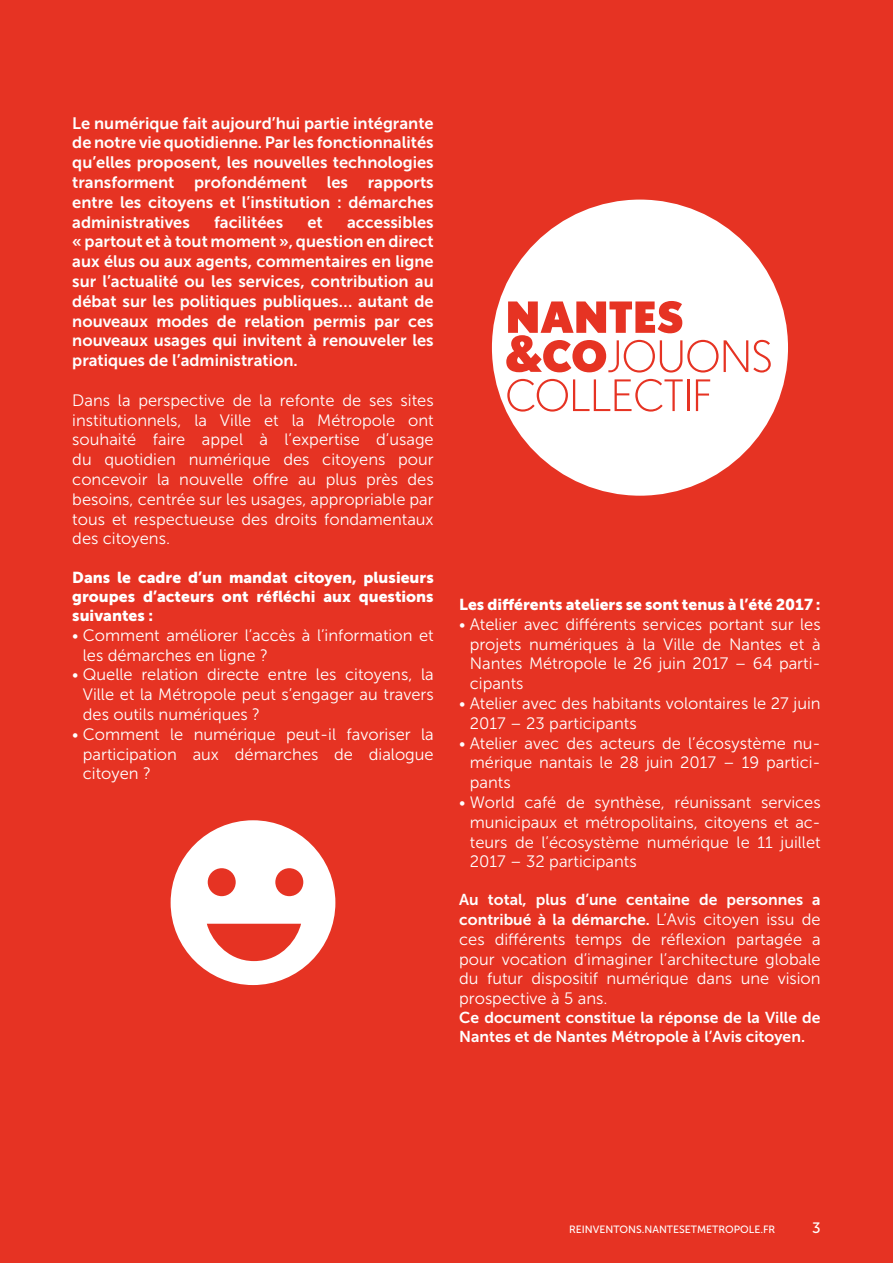
<style>
.page{position:relative;width:893px;height:1263px;background:#e63323}
.page>*{position:absolute;margin:0;border:0;box-sizing:border-box;transform-origin:0 0}
.t1{font:16.5px/19.8px "Museo Sans 300";color:#fff;text-align:justify}
.t2{font:16.5px/19.8px "Museo Sans 700";color:#fff;text-align:justify}
.t3{font:15.75px/19.8px "Museo Sans 700";color:#fff}
.t4{font:15.75px/18.9px "Museo Sans 900";color:#fff;text-align:justify}
.t5{font:15px "Museo Sans 500";color:#fff}
.t6{font:10.5px "Museo Sans 500";color:#fff}
.s1{font-size:15.75px}
.s2{font-family:"Museo Sans 300";font-size:16.5px}
</style>
<div class="page">
<div style="left:492px;top:200px;width:296px;height:296px;background:#fff;border-radius:50%"></div>
<svg style="left:506px;top:301px;width:212px;height:72px"></svg>
<svg style="left:724px;top:340px;width:47px;height:33px"></svg>
<svg style="left:507px;top:379px;width:176px;height:33px"></svg>
<hr style="left:687px;top:379px;width:2px;height:32px;background:#e63323">
<svg style="left:696px;top:379px;width:14px;height:32px"></svg>
<svg style="left:171px;top:820px;width:164px;height:165px"></svg>
<p class="t2" style="left:72px;top:113px;width:363px">Le numérique fait aujourd’hui partie intégrante de notre vie quotidienne. Par les fonctionnalités qu’elles proposent, les nouvelles technologies transforment profondément les rapports entre les citoyens et l’institution : démarches administratives</p>
<p class="t2" style="left:214px;top:212px;width:70px">facilitées</p>
<p class="t2" style="left:307px;top:212px;width:17px">et</p>
<p class="t2" style="left:72px;top:212px;width:363px;text-indent:275px">accessibles « partout et à tout moment », question en direct aux élus ou aux agents, commentaires en ligne sur l’actualité ou les services, contribution au débat sur les politiques publiques… autant de nouveaux modes de relation permis par ces nouveaux usages qui invitent à renouveler les pratiques de l’administration.</p>
<p class="t1" style="left:72px;top:390px;width:363px">Dans la perspective de la refonte de ses sites institutionnels, la Ville et la Métropole ont souhaité faire appel à l’expertise d’usage du quotidien numérique des citoyens pour concevoir la nouvelle offre au plus près des besoins, centrée sur les usages, appropriable par tous et respectueuse des droits fondamentaux des citoyens.</p>
<p class="t4" style="left:72px;top:568px;width:363px">Dans le cadre d’un mandat citoyen, plusieurs groupes d’acteurs ont réfléchi aux questions suivantes :</p>
<p class="t1" style="left:83px;top:625px;width:352px;text-indent:-11px"><span class="s1">•</span> Comment améliorer l’accès à l’information et les démarches en ligne ?</p>
<p class="t1" style="left:83px;top:665px;width:352px;text-indent:-11px"><span class="s1">•</span> Quelle relation directe entre les citoyens, la Ville et la Métropole peut s’engager au travers des outils numériques ?</p>
<p class="t1" style="left:83px;top:724px;width:352px;text-indent:-11px"><span class="s1">•</span> Comment le numérique peut-il favoriser la participation aux démarches de dialogue citoyen ?</p>
<p class="t4" style="left:459px;top:595px;width:363px">Les différents ateliers se sont tenus à l’été 2017 :</p>
<p class="t1" style="left:470px;top:614px;width:352px;text-indent:-11px"><span class="s1">•</span> Atelier avec différents services portant sur les projets numériques à la Ville de Nantes et à Nantes Métropole le 26 juin 2017 – 64 parti&shy;cipants</p>
<p class="t1" style="left:470px;top:693px;width:352px;text-indent:-11px"><span class="s1">•</span> Atelier avec des habitants volontaires le 27 juin<br>2017 – 23 participants</p>
<p class="t1" style="left:470px;top:733px;width:352px;text-indent:-11px"><span class="s1">•</span> Atelier avec des acteurs de l’écosystème nu&shy;mérique nantais le 28 juin 2017 – 19 partici&shy;pants</p>
<p class="t1" style="left:470px;top:792px;width:352px;text-indent:-11px"><span class="s1">•</span> World café de synthèse, réunissant services municipaux et métropolitains, citoyens et ac&shy;teurs de l’écosystème numérique le 11 juillet 2017 – 32 participants</p>
<p class="t3" style="left:459px;top:890px;width:363px">Au total, plus d’une centaine de personnes a contribué à la démarche. <span class="s2">L’Avis citoyen issu de</span></p>
<p class="t1" style="left:459px;top:929px;width:363px">ces différents temps de réflexion partagée a pour vocation d’imaginer l’architecture globale du futur dispositif numérique dans une vision prospective à 5 ans.</p>
<p class="t3" style="left:459px;top:1008px;width:363px;line-height:18.9px">Ce document constitue la réponse de la Ville de<br>Nantes et de Nantes Métropole à l’Avis citoyen.</p>
<p class="t6" style="left:569px;top:1224px;width:208px">REINVENTONS.NANTESETMETROPOLE.FR</p>
<p class="t5" style="left:812px;top:1220px;width:10px">3</p>
</div>
